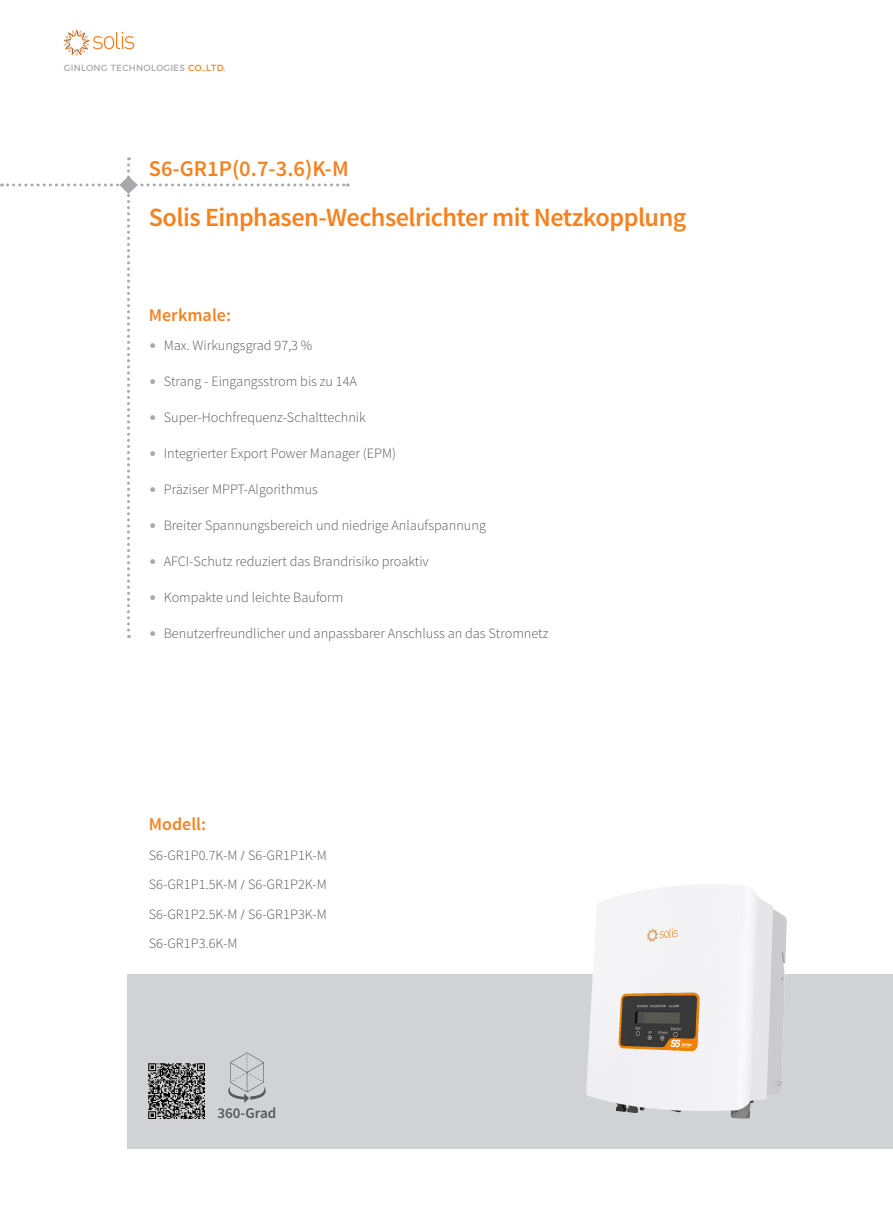
<style>
.page{position:relative;width:893px;height:1212px;background:#fff}
.page>*{position:absolute;margin:0;border:0;box-sizing:border-box;transform-origin:0 0}
.t1{font:600 26.25px "Source Sans Pro";letter-spacing:-.02em;color:#f58220}
.t2{font:600 22.5px "Source Sans Pro";color:#f58220}
.t3{font:600 18px "Source Sans Pro";color:#f58220}
.t4{font:600 15px "Source Sans Pro";color:#57585a}
.t5{font:300 14.25px/29.5px "Source Sans Pro";color:#57585a;text-align:justify}
.t6{font:9px "Montserrat";letter-spacing:.025em;color:#a8a9ad}
.s1{color:#f58220}
.s2{color:#a8a9ad}
.s3{font-family:"Adobe Song Std"}
</style>
<div class="page">
<div style="left:128px;top:974px;width:765px;height:174px;background:#d1d2d4"></div>
<svg style="left:64px;top:30px;width:70px;height:25px"></svg>
<img style="left:586px;top:884px;width:201px;height:234px">
<img style="left:149px;top:1063px;width:55px;height:55px">
<svg style="left:228px;top:1052px;width:38px;height:51px"></svg>
<svg style="left:1px;top:157px;width:347px;height:481px"></svg>
<p class="t6" style="left:64px;top:61px;width:163px">GINLONG TECHNOLOGIES <span class="s1">CO.,LTD.</span></p>
<h2 class="t2" style="left:149px;top:154px;width:201px">S6-GR1P(0.7-3.6)K-M</h2>
<h1 class="t1" style="left:149px;top:201px;width:539px">Solis Einphasen-Wechselrichter mit Netzkopplung</h1>
<p class="t3" style="left:149px;top:304px;width:84px">Merkmale:</p>
<p class="t5" style="left:149px;top:330px;width:165px"><span class="s2">•</span> Max. Wirkungsgrad 97,3 %</p>
<p class="t5" style="left:149px;top:366px;width:210px"><span class="s2">•</span> Strang - Eingangsstrom bis zu 14A</p>
<p class="t5" style="left:149px;top:402px;width:218px"><span class="s2">•</span> Super-Hochfrequenz-Schalttechnik</p>
<p class="t5" style="left:149px;top:438px;width:249px"><span class="s2">•</span> Integrierter Export Power Manager (EPM)</p>
<p class="t5" style="left:149px;top:474px;width:171px"><span class="s2">•</span> Präziser MPPT-Algorithmus</p>
<p class="t5" style="left:149px;top:510px;width:339px"><span class="s2">•</span> Breiter Spannungsbereich und niedrige Anlaufspannung</p>
<p class="t5" style="left:149px;top:546px;width:281px"><span class="s2">•</span> AFCI-Schutz reduziert das Brandrisiko proaktiv</p>
<p class="t5" style="left:149px;top:582px;width:196px"><span class="s2">•</span> Kompakte und leichte Bauform</p>
<p class="t5" style="left:149px;top:618px;width:401px"><span class="s2">•</span> Benutzerfreundlicher und anpassbarer Anschluss an das Stromnetz</p>
<p class="t3" style="left:149px;top:813px;width:59px">Modell:</p>
<p class="t5" style="left:149px;top:840px;width:180px">S6-GR1P0.7K-M <span class="s3">/</span> S6-GR1P1K-M S6-GR1P1.5K-M <span class="s3">/</span> S6-GR1P2K-M S6-GR1P2.5K-M <span class="s3">/</span> S6-GR1P3K-M S6-GR1P3.6K-M</p>
<p class="t4" style="left:218px;top:1104px;width:60px">360-Grad</p>
</div>
